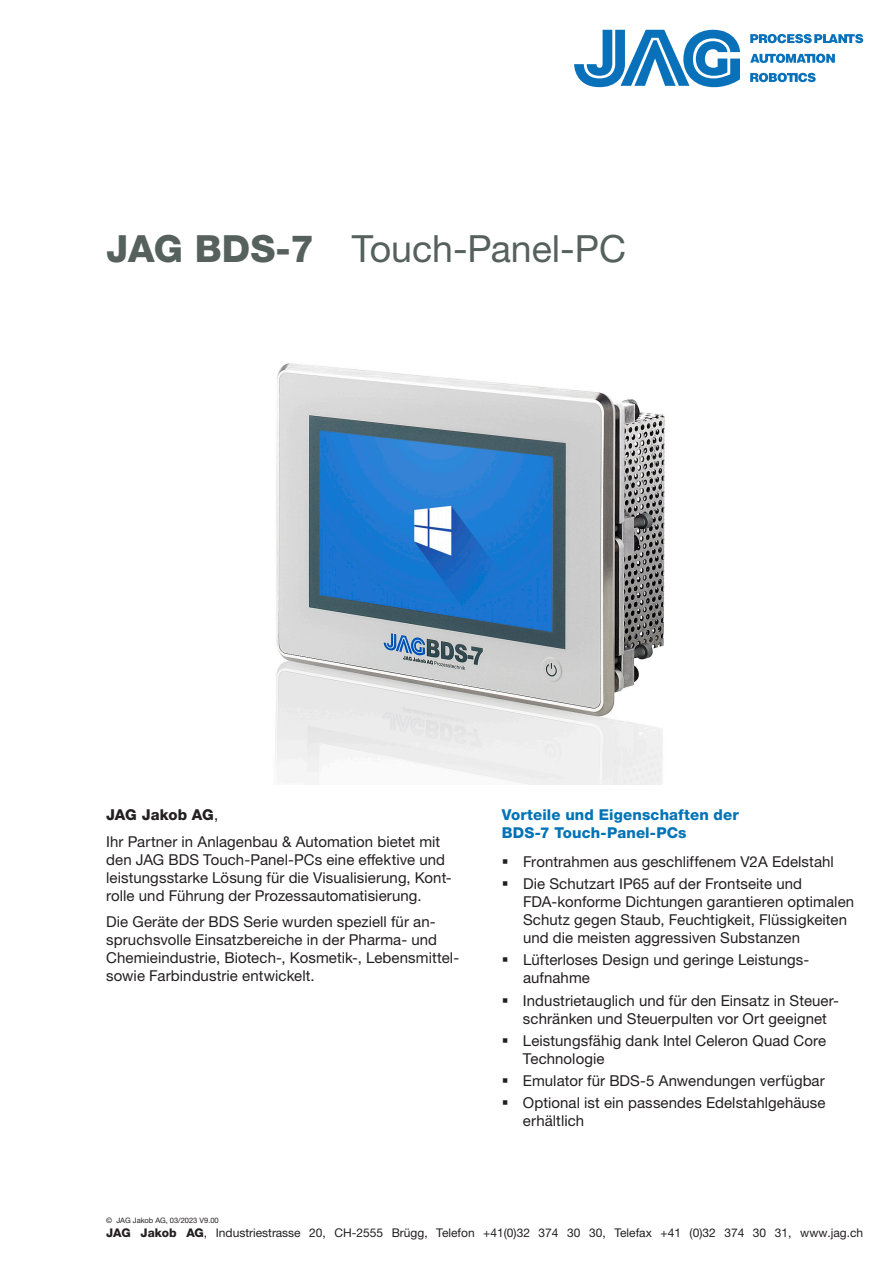
<style>
.page{position:relative;width:893px;height:1263px;background:#fff}
.page>*{position:absolute;margin:0;border:0;box-sizing:border-box;transform-origin:0 0}
.t1{font:37.5px "Helvetica Neue LTW1 G";color:#56615d}
.t2{font:15px/18px "Helvetica Neue LTW1 G";letter-spacing:.005em;color:#231f20}
.t3{font:800 15px/18px "Helvetica Neue LTW1 G";letter-spacing:.01em;color:#0273b6}
.t4{font:12px "Helvetica Neue LTW1 G";color:#231f20}
.t5{font:7.5px "Helvetica Neue LTW1 G";color:#231f20}
.s1{font-weight:800}
</style>
<div class="page">
<svg style="left:574px;top:30px;width:166px;height:57px"></svg>
<svg style="left:750px;top:34px;width:113px;height:9px"></svg>
<svg style="left:750px;top:54px;width:85px;height:9px"></svg>
<svg style="left:750px;top:73px;width:66px;height:9px"></svg>
<img style="left:275px;top:363px;width:390px;height:421px">
<h1 class="t1" style="left:106px;top:226px;width:521px"><span class="s1">JAG BDS-7</span> Touch-Panel-PC</h1>
<p class="t2" style="left:106px;top:801px;width:336px;line-height:26.5px"><span class="s1">JAG Jakob AG</span>,<br>Ihr Partner in Anlagenbau &amp; Automation bietet mit</p>
<p class="t2" style="left:106px;top:850px;width:347px">den JAG BDS Touch-Panel-PCs eine effektive und leistungsstarke Lösung für die Visualisierung, Kont&shy;rolle und Führung der Prozessautomatisierung.</p>
<p class="t2" style="left:106px;top:913px;width:354px">Die Geräte der BDS Serie wurden speziell für an&shy;spruchsvolle Einsatzbereiche in der Pharma- und Chemieindustrie, Biotech-, Kosmetik-, Lebensmittel&shy;sowie Farbindustrie entwickelt.</p>
<p class="t3" style="left:502px;top:806px;width:239px">Vorteile und Eigenschaften der<br>BDS-7 Touch-Panel-PCs</p>
<p class="t2" style="left:523px;top:850px;width:312px;line-height:22.2px">Frontrahmen aus geschliffenem V2A Edelstahl<br>Die Schutzart IP65 auf der Frontseite und</p>
<p class="t2" style="left:523px;top:893px;width:333px">FDA-konforme Dichtungen garantieren optimalen<br>Schutz gegen Staub, Feuchtigkeit, Flüssigkeiten und die meisten aggressiven Substanzen</p>
<p class="t2" style="left:523px;top:951px;width:286px">Lüfterloses Design und geringe Leistungs&shy;aufnahme</p>
<p class="t2" style="left:523px;top:991px;width:317px">Industrietauglich und für den Einsatz in Steuer&shy;schränken und Steuerpulten vor Ort geeignet</p>
<p class="t2" style="left:523px;top:1031px;width:305px">Leistungsfähig dank Intel Celeron Quad Core<br>Technologie</p>
<p class="t2" style="left:523px;top:1069px;width:304px;line-height:22.2px">Emulator für BDS-5 Anwendungen verfügbar<br>Optional ist ein passendes Edelstahlgehäuse</p>
<p class="t2" style="left:523px;top:1112px;width:63px">erhältlich</p>
<p class="t5" style="left:106px;top:1216px;width:114px">© JAG Jakob AG, 03/2023 V9.00</p>
<p class="t4" style="left:106px;top:1226px;width:758px"><span class="s1">JAG Jakob AG</span>, Industriestrasse 20, CH-2555 Brügg, Telefon +41(0)32 374 30 30, Telefax +41 (0)32 374 30 31, www.jag.ch</p>
</div>
